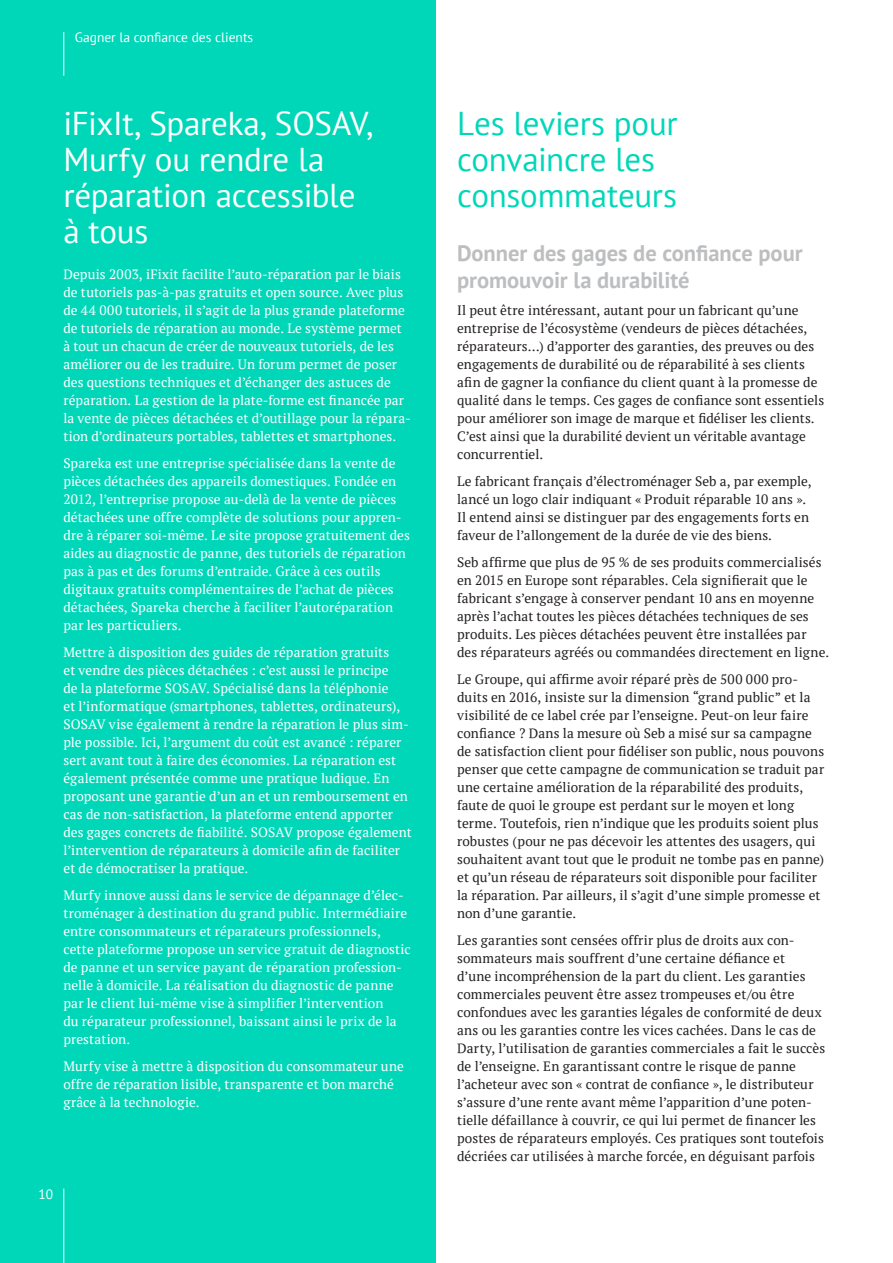
<style>
.page{position:relative;width:893px;height:1263px;background:#fff}
.page>*{position:absolute;margin:0;border:0;box-sizing:border-box;transform-origin:0 0}
.t1{font:33px/36px "PT Sans";letter-spacing:-.01em;color:#fff}
.t2{font:33px/36px "PT Sans";letter-spacing:-.005em;color:#00d7b8}
.t3{font:700 22.5px/27px "PT Sans";letter-spacing:-.005em;color:#bcbec0}
.t4{font:13.5px/18px "PT Serif";letter-spacing:.005em;color:#231f20}
.t5{font:13.5px/18px "PT Serif";letter-spacing:.005em;color:#fff}
.t6{font:13.5px "PT Sans";color:#fff}
</style>
<div class="page">
<div style="left:0;top:0;width:436px;height:1263px;background:#00d7b8"></div>
<hr style="left:63px;top:1188px;width:1px;height:75px;background:#fff">
<hr style="left:63px;top:32px;width:1px;height:44px;background:#fff">
<p class="t6" style="left:75px;top:29px;width:180px">Gagner la confiance des clients</p>
<h1 class="t1" style="left:63px;top:105px;width:311px">iFixIt, Spareka, SOSAV,<br>Murfy ou rendre la réparation accessible à tous</h1>
<p class="t5" style="left:63px;top:265px;width:349px">Depuis 2003, iFixit facilite l’auto-réparation par le biais de tutoriels pas-à-pas gratuits et open source. Avec plus de 44 000 tutoriels, il s’agit de la plus grande plateforme de tutoriels de réparation au monde. Le système permet à tout un chacun de créer de nouveaux tutoriels, de les améliorer ou de les traduire. Un forum permet de poser des questions techniques et d’échanger des astuces de réparation. La gestion de la plate-forme est financée par la vente de pièces détachées et d’outillage pour la répara&shy;tion d’ordinateurs portables, tablettes et smartphones.</p>
<p class="t5" style="left:63px;top:454px;width:348px">Spareka est une entreprise spécialisée dans la vente de pièces détachées des appareils domestiques. Fondée en 2012, l’entreprise propose au-delà de la vente de pièces détachées une offre complète de solutions pour appren&shy;dre à réparer soi-même. Le site propose gratuitement des aides au diagnostic de panne, des tutoriels de réparation pas à pas et des forums d’entraide. Grâce à ces outils digitaux gratuits complémentaires de l’achat de pièces détachées, Spareka cherche à faciliter l’autoréparation par les particuliers.</p>
<p class="t5" style="left:63px;top:643px;width:350px">Mettre à disposition des guides de réparation gratuits<br>et vendre des pièces détachées : c’est aussi le principe<br>de la plateforme SOSAV. Spécialisé dans la téléphonie<br>et l’informatique (smartphones, tablettes, ordinateurs), SOSAV vise également à rendre la réparation le plus sim&shy;ple possible. Ici, l’argument du coût est avancé : réparer sert avant tout à faire des économies. La réparation est également présentée comme une pratique ludique. En proposant une garantie d’un an et un remboursement en cas de non-satisfaction, la plateforme entend apporter des gages concrets de fiabilité. SOSAV propose également l’intervention de réparateurs à domicile afin de faciliter et de démocratiser la pratique.</p>
<p class="t5" style="left:63px;top:886px;width:349px">Murfy innove aussi dans le service de dépannage d’élec&shy;troménager à destination du grand public. Intermédiaire entre consommateurs et réparateurs professionnels, cette plateforme propose un service gratuit de diagnostic de panne et un service payant de réparation profession&shy;nelle à domicile. La réalisation du diagnostic de panne par le client lui-même vise à simplifier l’intervention<br>du réparateur professionnel, baissant ainsi le prix de la prestation.</p>
<p class="t5" style="left:63px;top:1057px;width:342px">Murfy vise à mettre à disposition du consommateur une offre de réparation lisible, transparente et bon marché grâce à la technologie.</p>
<p class="t6" style="left:38px;top:1185px;width:16px">10</p>
<h1 class="t2" style="left:457px;top:105px;width:222px">Les leviers pour convaincre les consommateurs</h1>
<h2 class="t3" style="left:457px;top:239px;width:347px">Donner des gages de confiance pour promouvoir la durabilité</h2>
<p class="t4" style="left:457px;top:301px;width:369px">Il peut être intéressant, autant pour un fabricant qu’une entreprise de l’écosystème (vendeurs de pièces détachées, réparateurs…) d’apporter des garanties, des preuves ou des engagements de durabilité ou de réparabilité à ses clients afin de gagner la confiance du client quant à la promesse de qualité dans le temps. Ces gages de confiance sont essentiels pour améliorer son image de marque et fidéliser les clients.<br>C’est ainsi que la durabilité devient un véritable avantage concurrentiel.</p>
<p class="t4" style="left:457px;top:472px;width:356px">Le fabricant français d’électroménager Seb a, par exemple, lancé un logo clair indiquant « Produit réparable 10 ans ».<br>Il entend ainsi se distinguer par des engagements forts en faveur de l’allongement de la durée de vie des biens.</p>
<p class="t4" style="left:457px;top:553px;width:374px">Seb affirme que plus de 95 % de ses produits commercialisés en 2015 en Europe sont réparables. Cela signifierait que le fabricant s’engage à conserver pendant 10 ans en moyenne après l’achat toutes les pièces détachées techniques de ses produits. Les pièces détachées peuvent être installées par des réparateurs agréés ou commandées directement en ligne.</p>
<p class="t4" style="left:457px;top:670px;width:369px">Le Groupe, qui affirme avoir réparé près de 500 000 pro&shy;duits en 2016, insiste sur la dimension “grand public” et la visibilité de ce label crée par l’enseigne. Peut-on leur faire confiance ? Dans la mesure où Seb a misé sur sa campagne de satisfaction client pour fidéliser son public, nous pouvons penser que cette campagne de communication se traduit par une certaine amélioration de la réparabilité des produits, faute de quoi le groupe est perdant sur le moyen et long terme. Toutefois, rien n’indique que les produits soient plus robustes (pour ne pas décevoir les attentes des usagers, qui souhaitent avant tout que le produit ne tombe pas en panne) et qu’un réseau de réparateurs soit disponible pour faciliter la réparation. Par ailleurs, il s’agit d’une simple promesse et non d’une garantie.</p>
<p class="t4" style="left:457px;top:931px;width:370px">Les garanties sont censées offrir plus de droits aux con&shy;sommateurs mais souffrent d’une certaine défiance et<br>d’une incompréhension de la part du client. Les garanties commerciales peuvent être assez trompeuses et/ou être confondues avec les garanties légales de conformité de deux ans ou les garanties contre les vices cachées. Dans le cas de Darty, l’utilisation de garanties commerciales a fait le succès de l’enseigne. En garantissant contre le risque de panne l’acheteur avec son « contrat de confiance », le distributeur s’assure d’une rente avant même l’apparition d’une poten&shy;tielle défaillance à couvrir, ce qui lui permet de financer les postes de réparateurs employés. Ces pratiques sont toutefois décriées car utilisées à marche forcée, en déguisant parfois</p>
</div>
